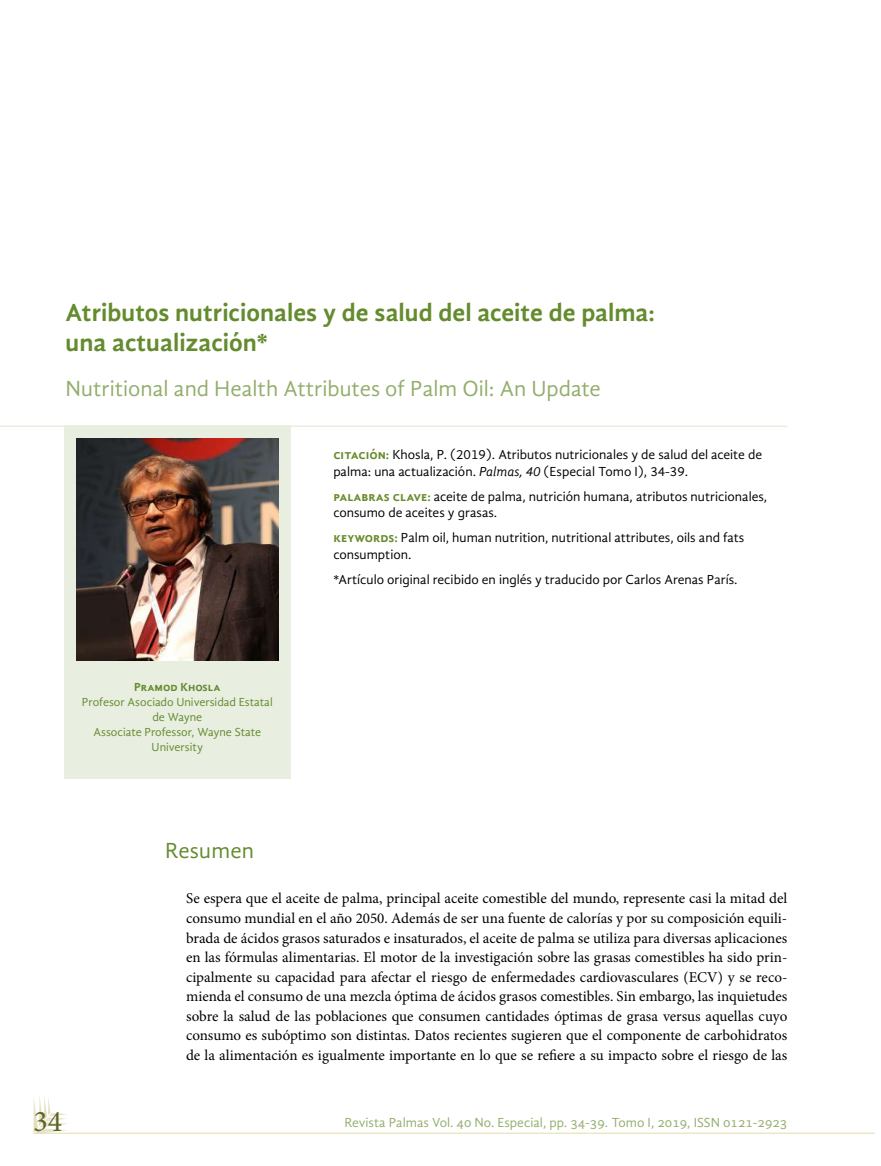
<style>
.page{position:relative;width:881px;height:1166px;background:#fff}
.page>*{position:absolute;margin:0;border:0;box-sizing:border-box;transform-origin:0 0}
.t1{font:30px "Minion Pro";color:#5b6524}
.t2{font:700 25.5px/30px "Gandhi Sans";color:#648b2e}
.t3{font:22.5px "Gandhi Sans";color:#93ae6d}
.t4{font:22.5px "Gandhi Sans";letter-spacing:.01em;color:#648b2e}
.t5{font:15px/19.5px "Minion Pro";color:#000;text-align:justify}
.t6{font:13.5px/16.5px "Gandhi Sans";color:#000}
.t7{font:13.5px "Gandhi Sans";color:#93ae6d}
.t8{font:12px/15px "Gandhi Sans";color:#648b2e;text-align:center}
.t9{font:700 12px "Gandhi Sans";color:#648b2e}
.s1{font-weight:700;color:#688c2d}
.s2{font-style:italic}
</style>
<div class="page">
<svg style="left:33px;top:1097px;width:35px;height:36px"></svg>
<hr style="left:34px;top:1132px;width:840px;height:1px;background:#e4dcaa">
<div style="left:64px;top:425px;width:227px;height:353px;background:#e8eee0"></div>
<hr style="left:0;top:425px;width:787px;height:2px;background:#e8eee0">
<img style="left:77px;top:438px;width:201px;height:222px">
<h2 class="t2" style="left:66px;top:297px;width:590px">Atributos nutricionales y de salud del aceite de palma: una actualización*</h2>
<h3 class="t3" style="left:66px;top:375px;width:536px">Nutritional and Health Attributes of Palm Oil: An Update</h3>
<p class="t9" style="left:134px;top:679px;width:88px">Pramod Khosla</p>
<p class="t8" style="left:82px;top:694px;width:192px">Profesor Asociado Universidad Estatal de Wayne<br>Associate Professor, Wayne State<br>University</p>
<p class="t6" style="left:333px;top:446px;width:430px"><span class="s1">citación:</span> Khosla, P. (2019). Atributos nutricionales y de salud del aceite de palma: una actualización. <span class="s2">Palmas, 40</span> (Especial Tomo I), 34-39.</p>
<p class="t6" style="left:333px;top:487px;width:435px"><span class="s1">palabras clave:</span> aceite de palma, nutrición humana, atributos nutricionales, consumo de aceites y grasas.</p>
<p class="t6" style="left:333px;top:529px;width:412px"><span class="s1">keywords:</span> Palm oil, human nutrition, nutritional attributes, oils and fats consumption.</p>
<p class="t6" style="left:333px;top:570px;width:405px">*Artículo original recibido en inglés y traducido por Carlos Arenas París.</p>
<h1 class="t1" style="left:33px;top:1100px;width:30px">34</h1>
<h3 class="t4" style="left:165px;top:837px;width:90px">Resumen</h3>
<p class="t5" style="left:186px;top:888px;width:602px">Se espera que el aceite de palma, principal aceite comestible del mundo, represente casi la mitad del consumo mundial en el año 2050. Además de ser una fuente de calorías y por su composición equili&shy;brada de ácidos grasos saturados e insaturados, el aceite de palma se utiliza para diversas aplicaciones en las fórmulas alimentarias. El motor de la investigación sobre las grasas comestibles ha sido prin&shy;cipalmente su capacidad para afectar el riesgo de enfermedades cardiovasculares (ECV) y se reco&shy;mienda el consumo de una mezcla óptima de ácidos grasos comestibles. Sin embargo, las inquietudes sobre la salud de las poblaciones que consumen cantidades óptimas de grasa versus aquellas cuyo consumo es subóptimo son distintas. Datos recientes sugieren que el componente de carbohidratos de la alimentación es igualmente importante en lo que se refiere a su impacto sobre el riesgo de las</p>
<p class="t7" style="left:344px;top:1114px;width:444px">Revista Palmas Vol. 40 No. Especial, pp. 34-39. Tomo I, 2019, ISSN 0121-2923</p>
</div>
